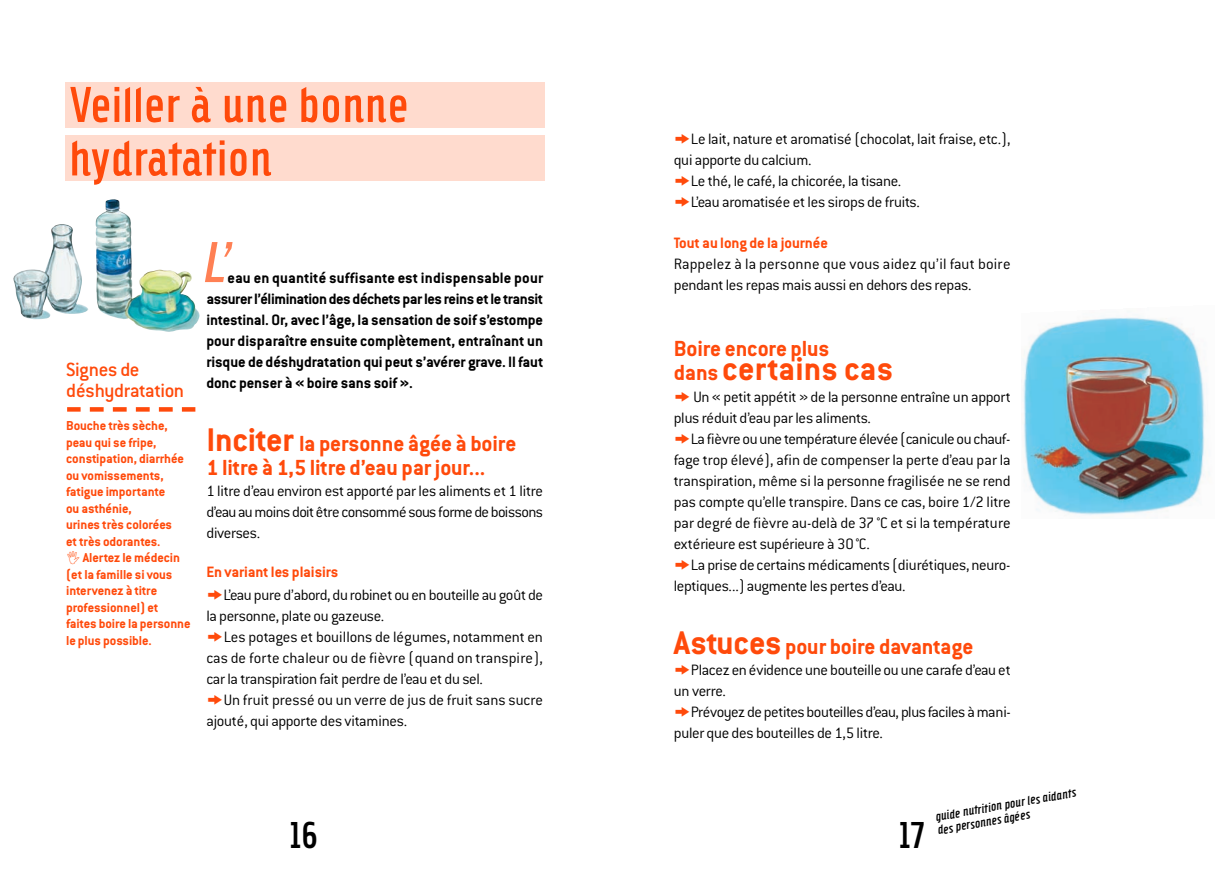
<style>
.page{position:relative;width:1217px;height:872px;background:#fff}
.page>*{position:absolute;margin:0;border:0;box-sizing:border-box;transform-origin:0 0}
.t1{font:italic 60px "Hybrid";color:#ff8054}
.t2{font:52.5px/53.4px "Hybrid";letter-spacing:-.015em;color:#ff4a0b}
.t3{font:39px "Hybrid";color:#000}
.t4{font:700 36px "Conduit ITC";letter-spacing:.005em;color:#ff4a0b}
.t5{font:700 24px/24px "Conduit ITC";letter-spacing:-.005em;color:#ff4a0b}
.t6{font:500 21px/21px "Conduit ITC";letter-spacing:-.02em;color:#ff4a0b}
.t7{font:300 16.5px/21px "Conduit ITC";letter-spacing:-.015em;color:#000}
.t8{font:700 16.5px/21px "Conduit ITC";letter-spacing:-.005em;color:#000;text-align:justify}
.t9{font:700 16.5px "Conduit ITC";letter-spacing:-.005em;color:#ff4a0b}
.t10{font:700 14.25px/16.5px "Conduit ITC";letter-spacing:-.005em;color:#ff4a0b}
.t11{font:italic 13.5px/13.5px "Hybrid";color:#000}
.s1{font-size:36px}
.s2{font-weight:700;color:#ff4a0b}
.s3{font-family:"Zeal";font-weight:400;font-size:17.25px;color:#ff4a0b}
.s4{font-size:24px}
</style>
<div class="page">
<img style="left:95px;top:199px;width:105px;height:133px">
<img style="left:13px;top:224px;width:75px;height:96px">
<img style="left:1023px;top:316px;width:182px;height:199px">
<div style="left:66px;top:136px;width:478px;height:45px;background:#ffdbce"></div>
<div style="left:66px;top:82px;width:478px;height:45px;background:#ffdbce"></div>
<svg style="left:89px;top:407px;width:93px;height:4px"></svg>
<svg style="left:67px;top:407px;width:14px;height:4px"></svg>
<svg style="left:182px;top:407px;width:13px;height:4px"></svg>
<h2 class="t2" style="left:69px;top:77px;width:342px">Veiller à une bonne hydratation</h2>
<p class="t6" style="left:66px;top:361px;width:120px">Signes de déshydratation</p>
<p class="t10" style="left:66px;top:419px;width:119px">Bouche très sèche, peau qui se fripe, constipation, diarrhée ou vomissements, fatigue importante<br>ou asthénie,<br>urines très colorées et très odorantes.</p>
<p class="t10" style="left:66px;top:551px;width:126px;text-indent:17px">Alertez le médecin (et la famille si vous intervenez à titre professionnel) et faites boire la personne le plus possible.</p>
<h1 class="t1" style="left:205px;top:226px;width:29px">L’</h1>
<p class="t8" style="left:206px;top:269px;width:338px;text-indent:21px">eau en quantité suffisante est indispensable pour assurer l’élimination des déchets par les reins et le transit intestinal. Or, avec l’âge, la sensation de soif s’estompe pour disparaître ensuite complètement, entraînant un risque de déshydratation qui peut s’avérer grave. Il faut donc penser à « boire sans soif ».</p>
<h3 class="t5" style="left:206px;top:434px;width:311px"><span class="s1">Inciter</span> la personne âgée à boire<br>1 litre à 1,5 litre d’eau par jour...</h3>
<p class="t7" style="left:206px;top:482px;width:338px;text-align:justify">1 litre d’eau environ est apporté par les aliments et 1 litre d’eau au moins doit être consommé sous forme de boissons diverses.</p>
<p class="t7" style="left:206px;top:562px;width:338px;line-height:23.2px"><span class="s2">En variant les plaisirs<br></span><span class="s3">k</span>L’eau pure d’abord, du robinet ou en bouteille au goût de</p>
<p class="t7" style="left:206px;top:607px;width:338px">la personne, plate ou gazeuse.<br><span class="s3">k</span>Les potages et bouillons de légumes, notamment en cas de forte chaleur ou de fièvre (quand on transpire), car la transpiration fait perdre de l’eau et du sel.<br><span class="s3">k</span>Un fruit pressé ou un verre de jus de fruit sans sucre ajouté, qui apporte des vitamines.</p>
<h3 class="t3" style="left:289px;top:811px;width:31px">16</h3>
<p class="t7" style="left:673px;top:130px;width:338px"><span class="s3">k</span>Le lait, nature et aromatisé (chocolat, lait fraise, etc.), qui apporte du calcium.<br><span class="s3">k</span>Le thé, le café, la chicorée, la tisane.<br><span class="s3">k</span>L’eau aromatisée et les sirops de fruits.</p>
<p class="t9" style="left:673px;top:237px;width:156px">Tout au long de la journée</p>
<p class="t7" style="left:673px;top:255px;width:338px">Rappelez à la personne que vous aidez qu’il faut boire pendant les repas mais aussi en dehors des repas.</p>
<h3 class="t5" style="left:673px;top:339px;width:157px">Boire encore plus</h3>
<h3 class="t4" style="left:673px;top:357px;width:221px"><span class="s4">dans</span> certains cas</h3>
<p class="t7" style="left:673px;top:388px;width:338px"><span class="s3">k</span> Un « petit appétit » de la personne entraîne un apport plus réduit d’eau par les aliments.<br><span class="s3">k</span>La fièvre ou une température élevée (canicule ou chauf&shy;fage trop élevé), afin de compenser la perte d’eau par la transpiration, même si la personne fragilisée ne se rend pas compte qu’elle transpire. Dans ce cas, boire 1/2 litre par degré de fièvre au-delà de 37 °C et si la température extérieure est supérieure à 30 °C.<br><span class="s3">k</span>La prise de certains médicaments (diurétiques, neuro&shy;leptiques...) augmente les pertes d’eau.</p>
<h3 class="t5" style="left:673px;top:637px;width:301px"><span class="s1">Astuces</span> pour boire davantage</h3>
<p class="t7" style="left:673px;top:661px;width:338px"><span class="s3">k</span>Placez en évidence une bouteille ou une carafe d’eau et un verre.<br><span class="s3">k</span>Prévoyez de petites bouteilles d’eau, plus faciles à mani&shy;puler que des bouteilles de 1,5 litre.</p>
<h3 class="t3" style="left:898px;top:811px;width:30px">17</h3>
<p class="t11" style="left:934px;top:810px;width:144px;rotate:-10deg">guide nutrition pour les aidants des personnes âgées</p>
</div>
